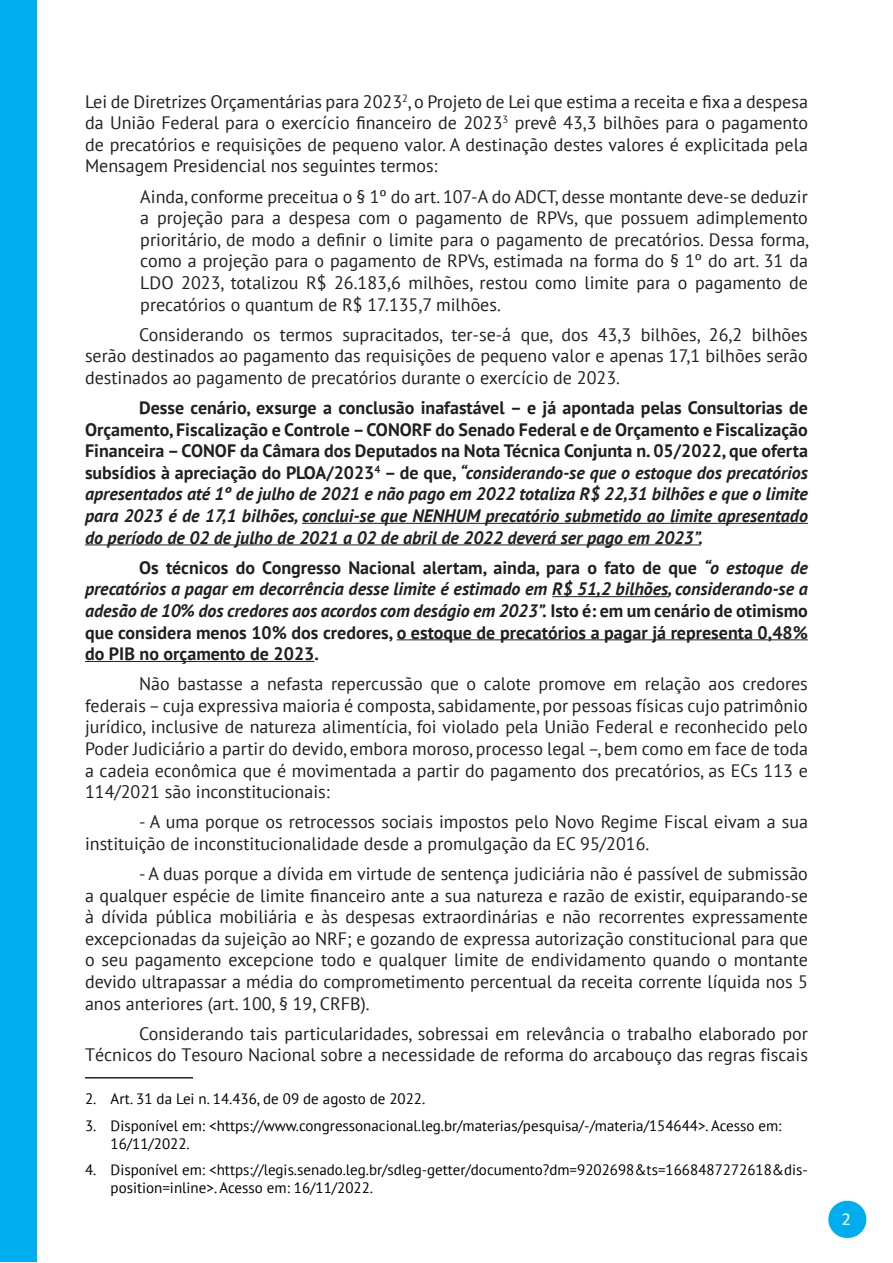
<style>
.page{position:relative;width:893px;height:1263px;background:#fff}
.page>*{position:absolute;margin:0;border:0;box-sizing:border-box;transform-origin:0 0}
.t1{font:18.15px "Calibri";color:#fff}
.Recuo{font:18px/21.6px "PT Sans";color:#231f20;text-align:justify}
.t2{font:700 18px/21.6px "PT Sans";color:#231f20;text-align:justify}
.Footnote_text{font:15px/18px "PT Sans";color:#000001}
.s1{font-style:italic}
</style>
<div class="page">
<div style="left:828px;top:1201px;width:38px;height:37px;background:#00aeef;border-radius:19px"></div>
<div style="left:0;top:1px;width:37px;height:1261px;background:#00aeef"></div>
<hr style="left:302px;top:523px;width:506px;height:1px;background:#231f20">
<hr style="left:85px;top:544px;width:616px;height:1px;background:#231f20">
<hr style="left:552px;top:596px;width:116px;height:1px;background:#231f20">
<hr style="left:397px;top:639px;width:411px;height:1px;background:#231f20">
<hr style="left:85px;top:661px;width:229px;height:1px;background:#231f20">
<hr style="left:85px;top:1077px;width:108px;height:1px;background:#231f20">
<p class="Recuo" style="left:85px;top:90px;width:724px">Lei de Diretrizes Orçamentárias para 2023<sup>2</sup>, o Projeto de Lei que estima a receita e fixa a despesa da União Federal para o exercício financeiro de 2023<sup>3</sup> prevê 43,3 bilhões para o pagamento de precatórios e requisições de pequeno valor. A destinação destes valores é explicitada pela Mensagem Presidencial nos seguintes termos:</p>
<p class="Recuo" style="left:140px;top:185px;width:670px">Ainda, conforme preceitua o § 1º do art. 107-A do ADCT, desse montante deve-se deduzir a projeção para a despesa com o pagamento de RPVs, que possuem adimplemento prioritário, de modo a definir o limite para o pagamento de precatórios. Dessa forma, como a projeção para o pagamento de RPVs, estimada na forma do § 1º do art. 31 da LDO 2023, totalizou R$ 26.183,6 milhões, restou como limite para o pagamento de precatórios o quantum de R$ 17.135,7 milhões.</p>
<p class="Recuo" style="left:85px;top:323px;width:724px;text-indent:54px">Considerando os termos supracitados, ter-se-á que, dos 43,3 bilhões, 26,2 bilhões serão destinados ao pagamento das requisições de pequeno valor e apenas 17,1 bilhões serão destinados ao pagamento de precatórios durante o exercício de 2023.</p>
<p class="t2" style="left:85px;top:396px;width:724px;text-indent:54px">Desse cenário, exsurge a conclusão inafastável – e já apontada pelas Consultorias de Orçamento, Fiscalização e Controle – CONORF do Senado Federal e de Orçamento e Fiscalização Financeira – CONOF da Câmara dos Deputados na Nota Técnica Conjunta n. 05/2022, que oferta subsídios à apreciação do PLOA/2023<sup>4</sup> – de que, <span class="s1">“considerando-se que o estoque dos precatórios apresentados até 1º de julho de 2021 e não pago em 2022 totaliza R$ 22,31 bilhões e que o limite para 2023 é de 17,1 bilhões, conclui-se que NENHUM precatório submetido ao limite apresentado do período de 02 de julho de 2021 a 02 de abril de 2022 deverá ser pago em 2023”.</span></p>
<p class="t2" style="left:85px;top:556px;width:724px;text-indent:54px">Os técnicos do Congresso Nacional alertam, ainda, para o fato de que <span class="s1">“o estoque de precatórios a pagar em decorrência desse limite é estimado em R$ 51,2 bilhões, considerando-se a adesão de 10% dos credores aos acordos com deságio em 2023”.</span> Isto é: em um cenário de otimismo que considera menos 10% dos credores, o estoque de precatórios a pagar já representa 0,48% do PIB no orçamento de 2023.</p>
<p class="Recuo" style="left:85px;top:673px;width:724px;text-indent:54px">Não bastasse a nefasta repercussão que o calote promove em relação aos credores federais – cuja expressiva maioria é composta, sabidamente, por pessoas físicas cujo patrimônio jurídico, inclusive de natureza alimentícia, foi violado pela União Federal e reconhecido pelo Poder Judiciário a partir do devido, embora moroso, processo legal –, bem como em face de toda a cadeia econômica que é movimentada a partir do pagamento dos precatórios, as ECs 113 e 114/2021 são inconstitucionais:</p>
<p class="Recuo" style="left:85px;top:811px;width:724px;text-indent:54px">- A uma porque os retrocessos sociais impostos pelo Novo Regime Fiscal eivam a sua instituição de inconstitucionalidade desde a promulgação da EC 95/2016.</p>
<p class="Recuo" style="left:85px;top:862px;width:724px;text-indent:54px">- A duas porque a dívida em virtude de sentença judiciária não é passível de submissão a qualquer espécie de limite financeiro ante a sua natureza e razão de existir, equiparando-se à dívida pública mobiliária e às despesas extraordinárias e não recorrentes expressamente excepcionadas da sujeição ao NRF; e gozando de expressa autorização constitucional para que o seu pagamento excepcione todo e qualquer limite de endividamento quando o montante devido ultrapassar a média do comprometimento percentual da receita corrente líquida nos 5 anos anteriores (art. 100, § 19, CRFB).</p>
<p class="Recuo" style="left:85px;top:1022px;width:724px;text-align:right">Considerando tais particularidades, sobressai em relevância o trabalho elaborado por<br>Técnicos do Tesouro Nacional sobre a necessidade de reforma do arcabouço das regras fiscais</p>
<p class="Footnote_text" style="left:85px;top:1090px;width:342px">2. Art. 31 da Lei n. 14.436, de 09 de agosto de 2022.</p>
<p class="Footnote_text" style="left:111px;top:1116px;width:672px;text-indent:-26px">3. Disponível em: &lt;https://www.congressonacional.leg.br/materias/pesquisa/-/materia/154644&gt;. Acesso em:<br>16/11/2022.</p>
<p class="Footnote_text" style="left:111px;top:1161px;width:699px;text-indent:-26px">4. Disponível em: &lt;https://legis.senado.leg.br/sdleg-getter/documento?dm=9202698&amp;ts=1668487272618&amp;dis&shy;position=inline&gt;. Acesso em: 16/11/2022.</p>
<p class="t1" style="left:842px;top:1206px;width:11px">2</p>
</div>
